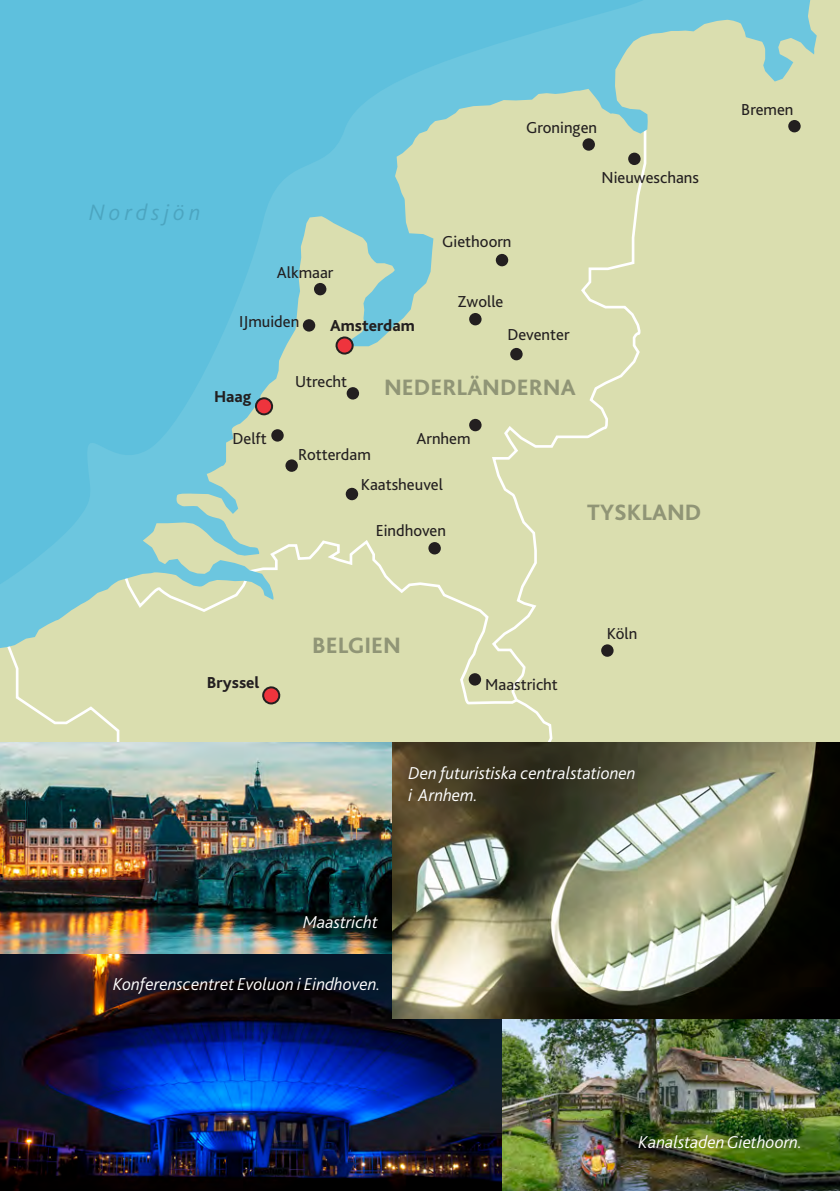
<style>
.page{position:relative;width:840px;height:1191px;background:#fff}
.page>*{position:absolute;margin:0;border:0;box-sizing:border-box;transform-origin:0 0}
.t1{font:800 23.2px "Bliss 2";color:#909576}
.t2{font:italic 300 23.2px "Bliss 2";color:#4ca5c0}
.t3{font:italic 300 18px/21.6px "Bliss 2";color:#fff}
.t4{font:16.6px/30px "Bliss 2";color:#231f20}
.t5{font:800 16.6px "Bliss 2";color:#231f20}
</style>
<div class="page">
<div style="left:0;top:0;width:839px;height:743px;background:#dadeaf"></div>
<svg style="left:0;top:0;width:769px;height:625px;background:#a3d1c4"></svg>
<svg style="left:627px;top:152px;width:13px;height:13px"></svg>
<div style="left:582px;top:138px;width:13px;height:13px;background:#231f20;border-radius:50%"></div>
<div style="left:495px;top:254px;width:13px;height:13px;background:#231f20;border-radius:50%"></div>
<div style="left:509px;top:348px;width:13px;height:12px;background:#231f20;border-radius:50%"></div>
<svg style="left:468px;top:313px;width:13px;height:13px"></svg>
<div style="left:346px;top:387px;width:13px;height:13px;background:#231f20;border-radius:50%"></div>
<div style="left:302px;top:319px;width:13px;height:13px;background:#231f20;border-radius:50%"></div>
<svg style="left:468px;top:418px;width:13px;height:13px"></svg>
<div style="left:271px;top:429px;width:13px;height:13px;background:#231f20;border-radius:50%"></div>
<div style="left:285px;top:459px;width:13px;height:13px;background:#231f20;border-radius:50%"></div>
<div style="left:345px;top:487px;width:13px;height:13px;background:#231f20;border-radius:50%"></div>
<svg style="left:313px;top:283px;width:13px;height:13px"></svg>
<svg style="left:263px;top:687px;width:16px;height:17px"></svg>
<div style="left:262px;top:686px;width:18px;height:19px;border:2px solid #231f20;border-radius:50%"></div>
<svg style="left:336px;top:337px;width:17px;height:17px"></svg>
<div style="left:335px;top:336px;width:19px;height:19px;border:2px solid #231f20;border-radius:50%"></div>
<svg style="left:255px;top:398px;width:17px;height:17px"></svg>
<div style="left:254px;top:397px;width:19px;height:19px;border:2px solid #231f20;border-radius:50%"></div>
<svg style="left:787px;top:120px;width:13px;height:13px"></svg>
<svg style="left:600px;top:644px;width:13px;height:13px"></svg>
<div style="left:428px;top:542px;width:13px;height:13px;background:#231f20;border-radius:50%"></div>
<div style="left:468px;top:673px;width:13px;height:13px;background:#231f20;border-radius:50%"></div>
<img style="left:0;top:743px;width:392px;height:211px">
<img style="left:501px;top:1018px;width:338px;height:173px">
<img style="left:0;top:954px;width:501px;height:237px">
<img style="left:392px;top:743px;width:447px;height:275px">
<h1 class="t2" style="left:89px;top:198px;width:113px">N o r d s j ö n</h1>
<p class="t4" style="left:526px;top:112px;width:72px">Groningen</p>
<p class="t4" style="left:601px;top:162px;width:99px">Nieuweschans</p>
<p class="t4" style="left:277px;top:257px;width:58px">Alkmaar</p>
<p class="t4" style="left:239px;top:306px;width:62px">Ĳmuiden</p>
<p class="t5" style="left:330px;top:315px;width:86px">Amsterdam</p>
<p class="t4" style="left:442px;top:226px;width:71px">Giethoorn</p>
<p class="t4" style="left:457px;top:286px;width:48px">Zwolle</p>
<p class="t4" style="left:507px;top:319px;width:64px">Deventer</p>
<p class="t5" style="left:214px;top:386px;width:39px">Haag</p>
<p class="t4" style="left:232px;top:423px;width:36px">Delft</p>
<p class="t4" style="left:295px;top:366px;width:54px">Utrecht</p>
<h1 class="t1" style="left:384px;top:373px;width:193px">NEDERLÄNDERNA</h1>
<p class="t4" style="left:416px;top:423px;width:56px">Arnhem</p>
<p class="t4" style="left:360px;top:439px;width:84px;text-indent:-63px">Rotterdam<br>Kaatsheuvel</p>
<p class="t4" style="left:375px;top:515px;width:72px">Eindhoven</p>
<h1 class="t1" style="left:587px;top:498px;width:116px">TYSKLAND</h1>
<p class="t5" style="left:207px;top:672px;width:54px">Bryssel</p>
<h1 class="t1" style="left:312px;top:630px;width:90px">BELGIEN</h1>
<p class="t4" style="left:485px;top:669px;width:74px">Maastricht</p>
<p class="t4" style="left:606px;top:618px;width:32px">Köln</p>
<p class="t3" style="left:408px;top:762px;width:228px">Den futuristiska centralstationen i Arnhem.</p>
<p class="t4" style="left:740px;top:94px;width:54px">Bremen</p>
<p class="t3" style="left:303px;top:910px;width:76px">Maastricht</p>
<p class="t3" style="left:113px;top:972px;width:269px">Konferenscentret Evoluon i Eindhoven.</p>
<p class="t3" style="left:638px;top:1130px;width:165px">Kanalstaden Giethoorn.</p>
</div>
